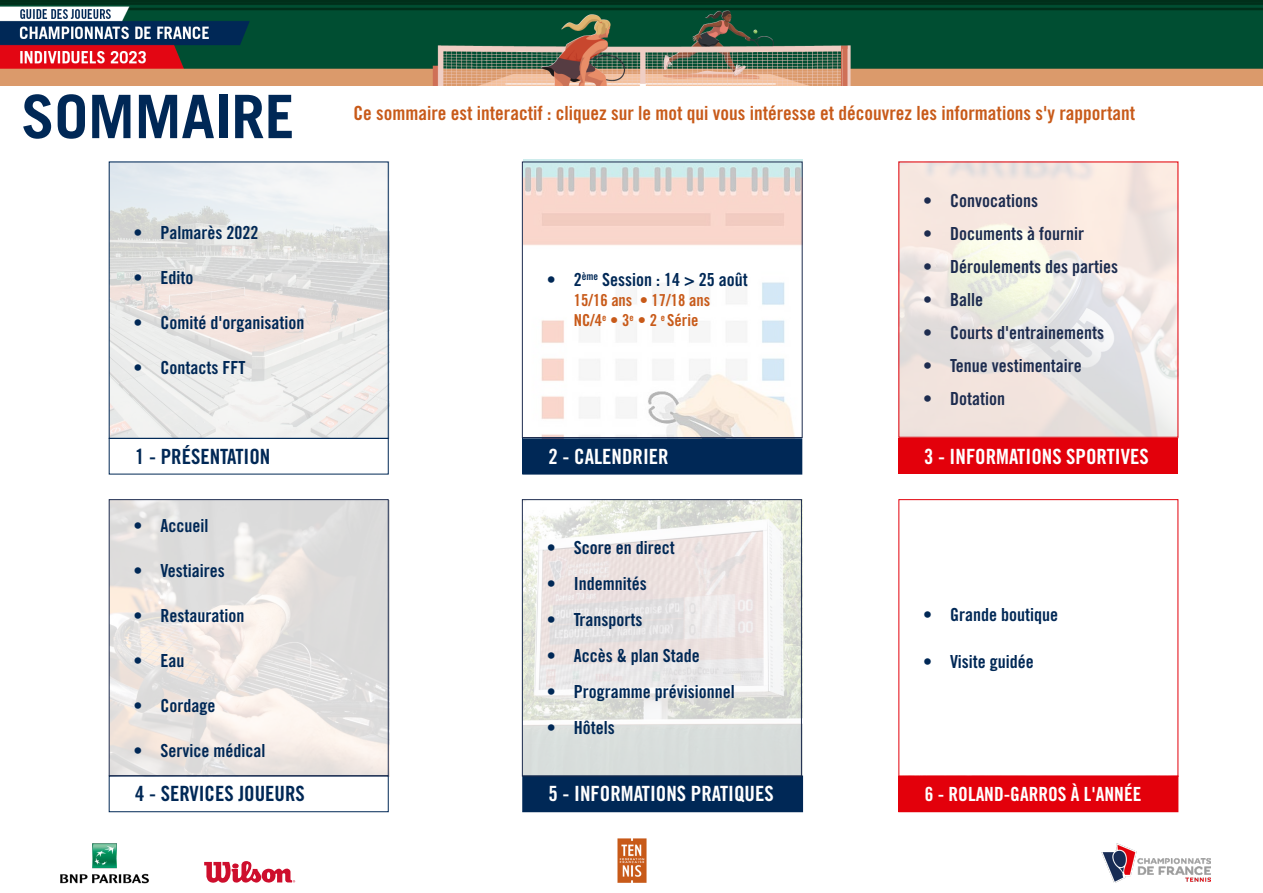
<style>
.page{position:relative;width:1263px;height:893px;background:#fff}
.page>*{position:absolute;margin:0;border:0;box-sizing:border-box;transform-origin:0 0}
.t1{font:700 60px "Trade Gothic LT Pro";color:#002856}
.t2{font:21px "Trade Gothic LT Pro Bd Cn 20";color:#fff}
.t3{font:21px "Trade Gothic LT Pro Bd Cn 20";color:#002856}
.t4{font:19.5px "Trade Gothic LT Pro Bd Cn 20";color:#c85a19}
.t5{font:19.5px "Trade Gothic LT Pro Bd Cn 20";color:#fff}
.t6{font:18px "Trade Gothic LT Pro Bd Cn 20";color:#002856}
.t7{font:18px "Trade Gothic LT Pro Bd Cn 20";color:#1d2c4f}
.t8{font:16.5px/19.8px "Trade Gothic LT Pro Bd Cn 20";color:#c85a19}
</style>
<div class="page">
<img style="left:617px;top:838px;width:30px;height:45px">
<img style="left:60px;top:843px;width:89px;height:41px">
<svg style="left:204px;top:861px;width:91px;height:22px"></svg>
<img style="left:1101px;top:843px;width:109px;height:39px">
<img style="left:0;top:0;width:1263px;height:85px">
<div style="left:523px;top:438px;width:279px;height:36px;background:#002856"></div>
<div style="left:898px;top:438px;width:280px;height:36px;background:#e3000b"></div>
<div style="left:523px;top:776px;width:279px;height:36px;background:#002856"></div>
<div style="left:522px;top:776px;width:281px;height:36px;border:1px solid #002856"></div>
<div style="left:899px;top:776px;width:279px;height:36px;background:#e3000b"></div>
<img style="left:111px;top:164px;width:276px;height:273px">
<div style="left:109px;top:162px;width:280px;height:277px;border:1px solid #002856"></div>
<img style="left:900px;top:164px;width:276px;height:272px">
<img style="left:523px;top:160px;width:280px;height:279px">
<div style="left:898px;top:499px;width:280px;height:278px;border:1px solid #e3000b"></div>
<img style="left:110px;top:501px;width:279px;height:276px">
<img style="left:524px;top:501px;width:276px;height:273px">
<div style="left:522px;top:162px;width:280px;height:276px;border:1px solid #1d2c4f"></div>
<div style="left:109px;top:499px;width:280px;height:277px;border:1px solid #1d2c4f"></div>
<div style="left:522px;top:499px;width:280px;height:277px;border:1px solid #1d2c4f"></div>
<h1 class="t1" style="left:21px;top:80px;width:275px">SOMMAIRE</h1>
<p class="t4" style="left:353px;top:102px;width:783px">Ce sommaire est interactif : cliquez sur le mot qui vous intéresse et découvrez les informations s'y rapportant</p>
<p class="t6" style="left:134px;top:222px;width:126px">• Palmarès 2022</p>
<p class="t6" style="left:134px;top:267px;width:61px">• Edito</p>
<p class="t6" style="left:134px;top:312px;width:172px">• Comité d'organisation</p>
<p class="t6" style="left:134px;top:357px;width:113px">• Contacts FFT</p>
<p class="t6" style="left:547px;top:269px;width:202px">• 2<sup>ème</sup> Session : 14 &gt; 25 août</p>
<p class="t8" style="left:574px;top:290px;width:138px">15/16 ans • 17/18 ans<br>NC/4<sup>e</sup> • 3<sup>e</sup> • 2 <sup>e</sup> Série</p>
<p class="t7" style="left:923px;top:190px;width:116px">• Convocations</p>
<p class="t7" style="left:923px;top:223px;width:162px">• Documents à fournir</p>
<p class="t7" style="left:923px;top:256px;width:196px">• Déroulements des parties</p>
<p class="t7" style="left:923px;top:289px;width:61px">• Balle</p>
<p class="t7" style="left:923px;top:322px;width:182px">• Courts d'entrainements</p>
<p class="t7" style="left:923px;top:355px;width:160px">• Tenue vestimentaire</p>
<p class="t7" style="left:923px;top:388px;width:83px">• Dotation</p>
<p class="t3" style="left:135px;top:444px;width:137px">1 - PRÉSENTATION</p>
<p class="t2" style="left:549px;top:444px;width:122px">2 - CALENDRIER</p>
<p class="t2" style="left:924px;top:444px;width:226px">3 - INFORMATIONS SPORTIVES</p>
<p class="t6" style="left:134px;top:514px;width:76px">• Accueil</p>
<p class="t6" style="left:134px;top:559px;width:93px">• Vestiaires</p>
<p class="t6" style="left:134px;top:604px;width:112px">• Restauration</p>
<p class="t6" style="left:134px;top:649px;width:52px">• Eau</p>
<p class="t6" style="left:134px;top:694px;width:83px">• Cordage</p>
<p class="t6" style="left:134px;top:739px;width:133px">• Service médical</p>
<p class="t6" style="left:547px;top:537px;width:129px">• Score en direct</p>
<p class="t6" style="left:547px;top:573px;width:101px">• Indemnités</p>
<p class="t6" style="left:547px;top:609px;width:97px">• Transports</p>
<p class="t6" style="left:547px;top:645px;width:154px">• Accès &amp; plan Stade</p>
<p class="t6" style="left:547px;top:681px;width:189px">• Programme prévisionnel</p>
<p class="t6" style="left:547px;top:717px;width:69px">• Hôtels</p>
<p class="t6" style="left:923px;top:604px;width:136px">• Grande boutique</p>
<p class="t6" style="left:923px;top:650px;width:112px">• Visite guidée</p>
<p class="t3" style="left:135px;top:781px;width:171px">4 - SERVICES JOUEURS</p>
<p class="t2" style="left:549px;top:781px;width:227px">5 - INFORMATIONS PRATIQUES</p>
<p class="t5" style="left:925px;top:782px;width:218px">6 - ROLAND-GARROS À L'ANNÉE</p>
</div>
